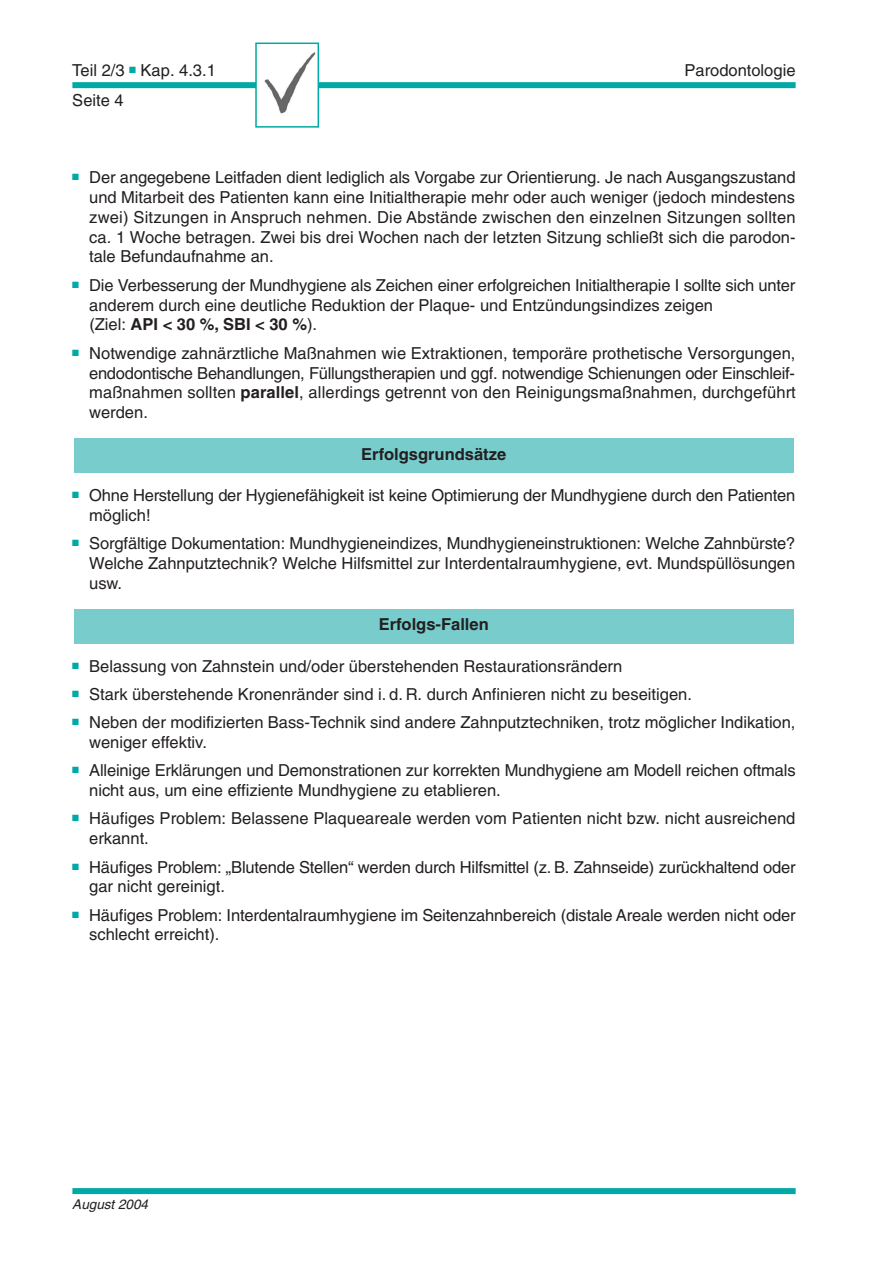
<style>
.page{position:relative;width:893px;height:1262px;background:#fff}
.page>*{position:absolute;margin:0;border:0;box-sizing:border-box;transform-origin:0 0}
.t1{font:16.5px/19.8px "Helvetica";color:#231f20}
.t2{font:700 16.5px "Helvetica";color:#231f20}
.t3{font:italic 13.5px "Helvetica";color:#231f20}
.s1{font-weight:700}
</style>
<div class="page">
<div style="left:74px;top:609px;width:719px;height:34px;background:#78cccc"></div>
<div style="left:74px;top:438px;width:719px;height:34px;background:#78cccc"></div>
<div style="left:72px;top:82px;width:723px;height:6px;background:#00a9a5"></div>
<div style="left:72px;top:1188px;width:723px;height:6px;background:#00a9a5"></div>
<img style="left:258px;top:52px;width:58px;height:62px">
<div style="left:255px;top:43px;width:64px;height:85px;border:2px solid #00a9a5"></div>
<p class="t1" style="left:72px;top:62px;width:145px">Teil 2/3 <sup>■</sup> Kap. 4.3.1</p>
<p class="t1" style="left:684px;top:62px;width:112px">Parodontologie</p>
<p class="t1" style="left:72px;top:91px;width:53px">Seite 4</p>
<p class="t1" style="left:89px;top:169px;width:708px;text-align:justify;text-indent:-17px"><sup>■</sup> Der angegebene Leitfaden dient lediglich als Vorgabe zur Orientierung. Je nach Ausgangszustand und Mitarbeit des Patienten kann eine Initialtherapie mehr oder auch weniger (jedoch mindestens zwei) Sitzungen in Anspruch nehmen. Die Abstände zwischen den einzelnen Sitzungen sollten ca. 1 Woche betragen. Zwei bis drei Wochen nach der letzten Sitzung schließt sich die parodon&shy;tale Befundaufnahme an.</p>
<p class="t1" style="left:89px;top:277px;width:707px;text-indent:-17px"><sup>■</sup> Die Verbesserung der Mundhygiene als Zeichen einer erfolgreichen Initialtherapie I sollte sich unter anderem durch eine deutliche Reduktion der Plaque- und Entzündungsindizes zeigen<br>(Ziel: <span class="s1">API &lt; 30 %, SBI &lt; 30 %</span>).</p>
<p class="t1" style="left:89px;top:344px;width:708px;text-align:justify;text-indent:-17px"><sup>■</sup> Notwendige zahnärztliche Maßnahmen wie Extraktionen, temporäre prothetische Versorgungen, endodontische Behandlungen, Füllungstherapien und ggf. notwendige Schienungen oder Einschleif&shy;maßnahmen sollten <span class="s1">parallel</span>, allerdings getrennt von den Reinigungsmaßnahmen, durchgeführt werden.</p>
<p class="t2" style="left:361px;top:448px;width:146px">Erfolgsgrundsätze</p>
<p class="t1" style="left:89px;top:487px;width:707px;text-indent:-17px"><sup>■</sup> Ohne Herstellung der Hygienefähigkeit ist keine Optimierung der Mundhygiene durch den Patienten möglich!</p>
<p class="t1" style="left:89px;top:535px;width:707px;text-align:justify;text-indent:-17px"><sup>■</sup> Sorgfältige Dokumentation: Mundhygieneindizes, Mundhygieneinstruktionen: Welche Zahnbürste?<br>Welche Zahnputztechnik? Welche Hilfsmittel zur Interdentalraumhygiene, evt. Mundspüllösungen usw.</p>
<p class="t2" style="left:379px;top:618px;width:112px">Erfolgs-Fallen</p>
<p class="t1" style="left:72px;top:657px;width:551px"><sup>■</sup> Belassung von Zahnstein und/oder überstehenden Restaurationsrändern</p>
<p class="t1" style="left:72px;top:685px;width:621px"><sup>■</sup> Stark überstehende Kronenränder sind i. d. R. durch Anfinieren nicht zu beseitigen.</p>
<p class="t1" style="left:89px;top:714px;width:707px;text-indent:-17px"><sup>■</sup> Neben der modifizierten Bass-Technik sind andere Zahnputztechniken, trotz möglicher Indikation, weniger effektiv.</p>
<p class="t1" style="left:89px;top:762px;width:708px;text-indent:-17px"><sup>■</sup> Alleinige Erklärungen und Demonstrationen zur korrekten Mundhygiene am Modell reichen oftmals nicht aus, um eine effiziente Mundhygiene zu etablieren.</p>
<p class="t1" style="left:89px;top:810px;width:707px;text-indent:-17px"><sup>■</sup> Häufiges Problem: Belassene Plaqueareale werden vom Patienten nicht bzw. nicht ausreichend erkannt.</p>
<p class="t1" style="left:89px;top:858px;width:707px;text-indent:-17px"><sup>■</sup> Häufiges Problem: „Blutende Stellen“ werden durch Hilfsmittel (z. B. Zahnseide) zurückhaltend oder gar nicht gereinigt.</p>
<p class="t1" style="left:89px;top:906px;width:708px;text-indent:-17px"><sup>■</sup> Häufiges Problem: Interdentalraumhygiene im Seitenzahnbereich (distale Areale werden nicht oder schlecht erreicht).</p>
<p class="t3" style="left:72px;top:1199px;width:77px">August 2004</p>
</div>
